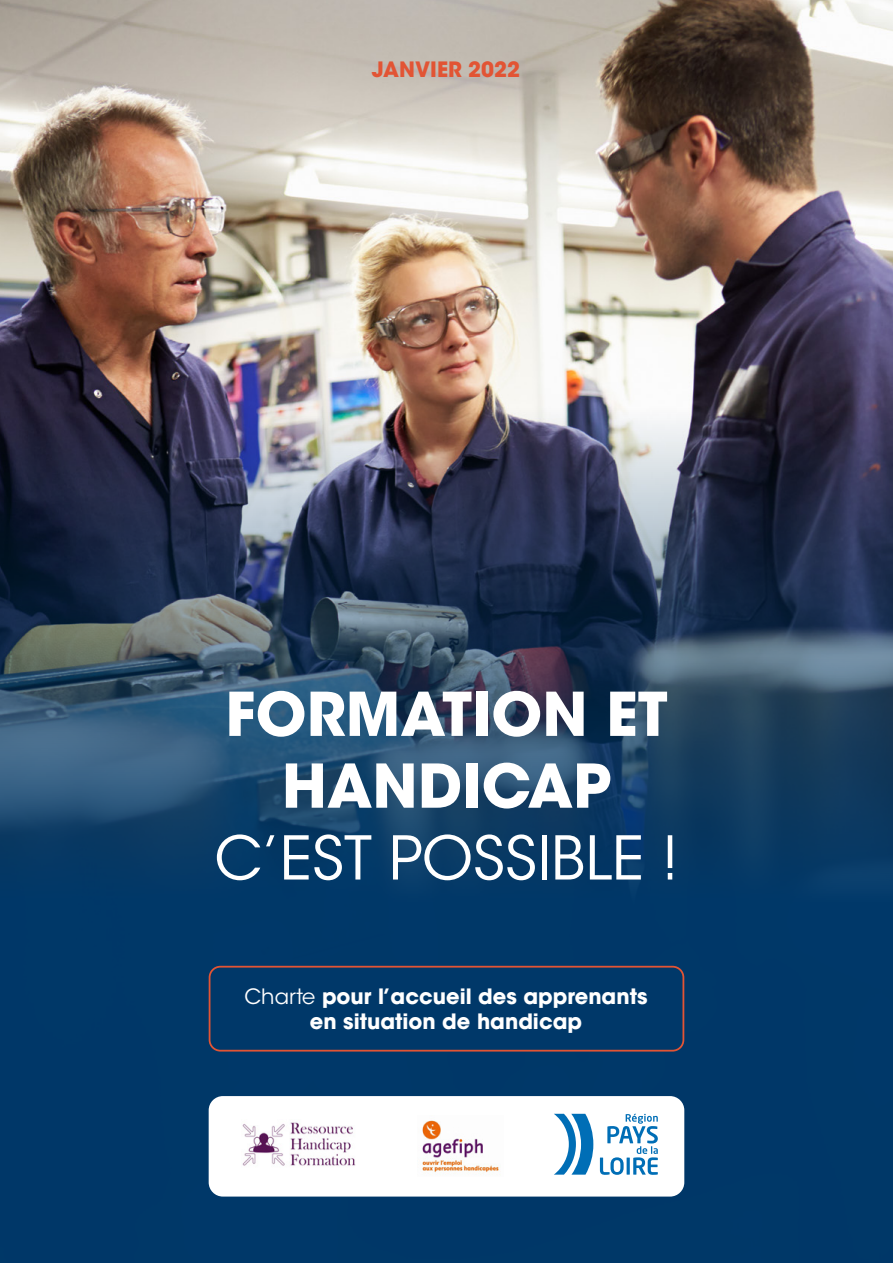
<style>
.page{position:relative;width:893px;height:1263px;background:#fff}
.page>*{position:absolute;margin:0;border:0;box-sizing:border-box;transform-origin:0 0}
.t1{font:700 59.85px/71.8px "ITC Avant Garde Std";color:#fff;text-align:center}
.t2{font:59.85px "ITC Avant Garde Std";color:#fff}
.t3{font:700 21px/25.2px "ITC Avant Garde Std";color:#fff;text-align:center}
.t4{font:700 21px "ITC Avant Garde Std";color:#e25434}
.s1{font-weight:400}
</style>
<div class="page">
<img style="left:0;top:0;width:893px;height:1263px">
<div style="left:210px;top:967px;width:473px;height:84px;background:#003869;border-radius:11px"></div>
<div style="left:209px;top:966px;width:475px;height:85px;border:2px solid #e25434;border-radius:11px"></div>
<div style="left:209px;top:1096px;width:475px;height:100px;background:#fff;border-radius:14px"></div>
<svg style="left:554px;top:1114px;width:39px;height:60px"></svg>
<svg style="left:600px;top:1114px;width:58px;height:61px"></svg>
<img style="left:242px;top:1122px;width:114px;height:44px">
<img style="left:422px;top:1120px;width:77px;height:54px">
<p class="t4" style="left:372px;top:56px;width:150px">JANVIER 2022</p>
<h1 class="t1" style="left:225px;top:678px;width:444px">FORMATION ET<br>HANDICAP</h1>
<h1 class="t2" style="left:214px;top:821px;width:466px">C’EST POSSIBLE !</h1>
<p class="t3" style="left:244px;top:983px;width:405px"><span class="s1">Charte</span> pour l’accueil des apprenants en situation de handicap</p>
</div>
